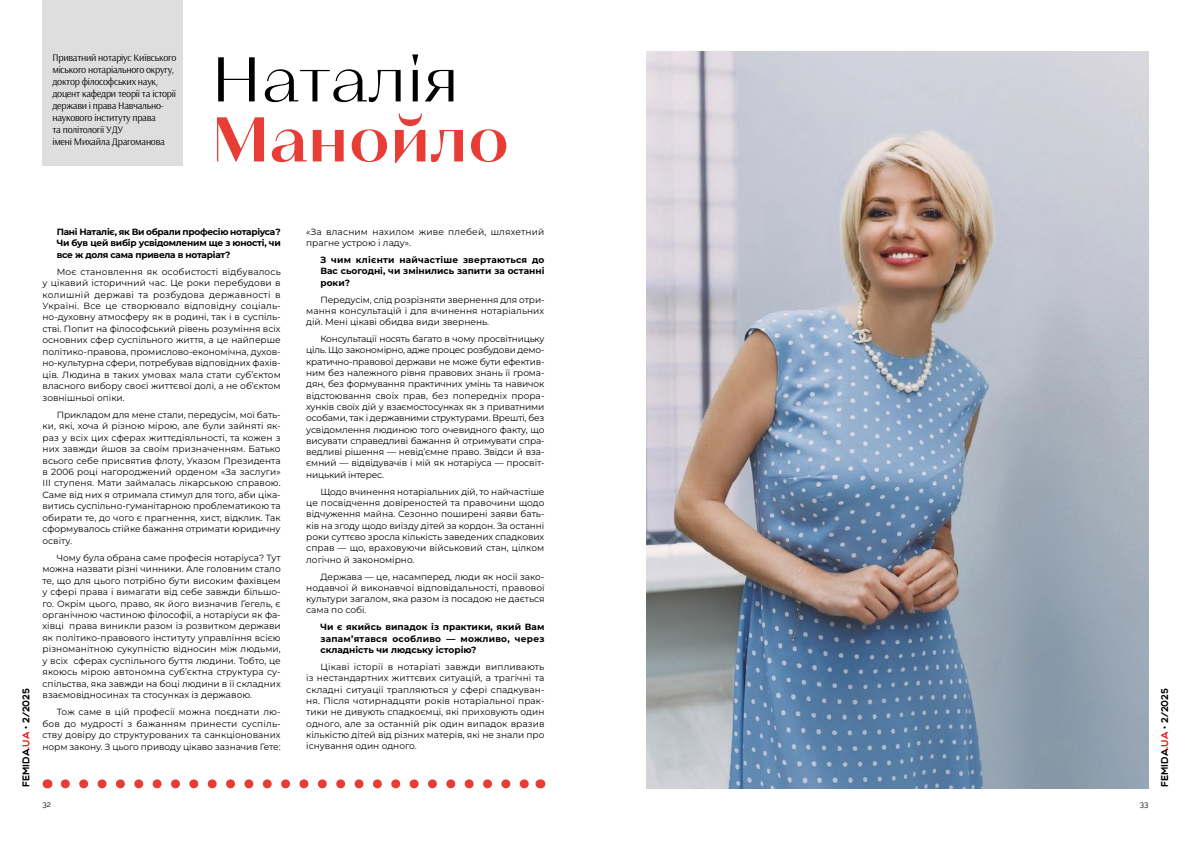
<style>
.page{position:relative;width:1191px;height:842px;background:#fff}
.page>*{position:absolute;margin:0;border:0;box-sizing:border-box;transform-origin:0 0}
.Заголовок{font:63px "Kyiv Type Sans Regular 3";color:#000}
.Заголовок-2{font:63px "Kyiv Type Sans Bold 3";color:#e83c36}
.Посада{font:10px/12px "Arsenal";letter-spacing:-.025em;color:#000}
.t1{font:10px "Multicolore";color:#000}
.Text{font:9px/11.4px "Montserrat";color:#000;text-align:justify}
.Intervyu{font:700 9px/11.3px "Montserrat";color:#000;text-align:justify}
.Text-2{font:9px/11.3px "Montserrat";letter-spacing:.02em;color:#000}
.t2{font:8px "Raleway";color:#000}
.s1{color:#e41f21}
</style>
<div class="page">
<div style="left:43px;top:0;width:140px;height:166px;background:#dedede"></div>
<svg style="left:65px;top:779px;width:464px;height:9px"></svg>
<img style="left:646px;top:51px;width:502px;height:737px">
<p class="Посада" style="left:52px;top:51px;width:125px">Приватний нотаріус Київського міського нотаріального округу, доктор філософських наук, доцент кафедри теорії та історії держави і права Навчально-</p>
<p class="Посада" style="left:52px;top:111px;width:105px">наукового інституту права</p>
<p class="Посада" style="left:52px;top:123px;width:72px">та політології УДУ</p>
<p class="Посада" style="left:52px;top:135px;width:114px">імені Михайла Драгоманова</p>
<p class="Заголовок" style="left:210px;top:37px;width:250px">Наталія</p>
<p class="Заголовок-2" style="left:210px;top:97px;width:300px">Манойло</p>
<p class="t1" style="left:20px;top:787px;width:101px;rotate:-90deg">Femida<span class="s1">.ua</span> • 2/2025</p>
<p class="Intervyu" style="left:57px;top:226px;width:225px">Пані Наталіє, як Ви обрали професію нотаріуса?<br>Чи був цей вибір усвідомленим ще з юності, чи все ж доля сама привела в нотаріат?</p>
<p class="Text" style="left:43px;top:266px;width:240px;text-indent:14px">Моє становлення як особистості відбувалось у цікавий історичний час. Це роки перебудови в колишній державі та розбудова державності в Україні. Все це створювало відповідну соціаль&shy;но-духовну атмосферу як в родині, так і в суспіль&shy;стві. Попит на філософський рівень розуміння всіх основних сфер суспільного життя, а це найперше політико-правова, промислово-економічна, духов&shy;но-культурна сфери, потребував відповідних фахів&shy;ців. Людина в таких умовах мала стати суб’єктом власного вибору своєї життєвої долі, а не об’єктом зовнішньої опіки.</p>
<p class="Text" style="left:43px;top:409px;width:240px;text-indent:14px">Прикладом для мене стали, передусім, мої бать&shy;ки, які, хоча й різною мірою, але були зайняті як&shy;раз у всіх цих сферах життєдіяльності, та кожен з них завжди йшов за своїм призначенням. Батько всього себе присвятив флоту, Указом Президента в 2006 році нагороджений орденом «За заслуги» III ступеня. Мати займалась лікарською справою.<br>Саме від них я отримала стимул для того, аби ціка&shy;витись суспільно-гуманітарною проблематикою та обирати те, до чого є прагнення, хист, відклик. Так сформувалось стійке бажання отримати юридичну освіту.</p>
<p class="Text" style="left:43px;top:552px;width:240px;text-indent:14px">Чому була обрана саме професія нотаріуса? Тут можна назвати різні чинники. Але головним стало те, що для цього потрібно бути високим фахівцем у сфері права і вимагати від себе завжди більшо&shy;го. Окрім цього, право, як його визначив Гегель, є органічною частиною філософії, а нотаріуси як фа&shy;хівці права виникли разом із розвитком держави як політико-правового інституту управління всією різноманітною сукупністю відносин між людьми, у всіх сферах суспільного буття людини. Тобто, це якоюсь мірою автономна суб’єктна структура су&shy;спільства, яка завжди на боці людини в її складних взаємовідносинах та стосунках із державою.</p>
<p class="Text" style="left:43px;top:707px;width:240px;text-indent:14px">Тож саме в цій професії можна поєднати лю&shy;бов до мудрості з бажанням принести суспіль&shy;ству довіру до структурованих та санкціонованих норм закону. З цього приводу цікаво зазначив Гете:</p>
<p class="Text-2" style="left:306px;top:226px;width:240px">«За власним нахилом живе плебей, шляхетний прагне устрою і ладу».</p>
<p class="Intervyu" style="left:320px;top:255px;width:225px">З чим клієнти найчастіше звертаються до Вас сьогодні, чи змінились запити за останні роки?</p>
<p class="Text" style="left:306px;top:294px;width:240px;text-indent:14px">Передусім, слід розрізняти звернення для отри&shy;мання консультацій і для вчинення нотаріальних дій. Мені цікаві обидва види звернень.</p>
<p class="Text" style="left:306px;top:334px;width:240px;text-indent:14px">Консультації носять багато в чому просвітницьку ціль. Що закономірно, адже процес розбудови демо&shy;кратично-правової держави не може бути ефектив&shy;ним без належного рівня правових знань її грома&shy;дян, без формування практичних умінь та навичок відстоювання своїх прав, без попередніх прора&shy;хунків своїх дій у взаємостосунках як з приватними особами, так і державними структурами. Врешті, без усвідомлення людиною того очевидного факту, що висувати справедливі бажання й отримувати спра&shy;ведливі рішення — невід’ємне право. Звідси й вза&shy;ємний — відвідувачів і мій як нотаріуса — просвіт&shy;ницький інтерес.</p>
<p class="Text" style="left:306px;top:487px;width:240px;text-indent:14px">Щодо вчинення нотаріальних дій, то найчастіше це посвідчення довіреностей та правочини щодо відчуження майна. Сезонно поширені заяви бать&shy;ків на згоду щодо виїзду дітей за кордон. За останні роки суттєво зросла кількість заведених спадкових справ — що, враховуючи військовий стан, цілком логічно й закономірно.</p>
<p class="Text" style="left:306px;top:571px;width:240px;text-indent:14px">Держава — це, насамперед, люди як носії зако&shy;нодавчої й виконавчої відповідальності, правової культури загалом, яка разом із посадою не дається сама по собі.</p>
<p class="Intervyu" style="left:320px;top:622px;width:225px">Чи є якийсь випадок із практики, який Вам запам’ятався особливо — можливо, через складність чи людську історію?</p>
<p class="Text" style="left:306px;top:662px;width:240px;text-indent:14px">Цікаві історії в нотаріаті завжди випливають із нестандартних життєвих ситуацій, а трагічні та складні ситуації трапляються у сфері спадкуван&shy;ня. Після чотирнадцяти років нотаріальної прак&shy;тики не дивують спадкоємці, які приховують один одного, але за останній рік один випадок вразив кількістю дітей від різних матерів, які не знали про існування один одного.</p>
<p class="t2" style="left:43px;top:798px;width:10px">32</p>
<p class="t2" style="left:1139px;top:798px;width:10px">33</p>
<p class="t1" style="left:1158px;top:787px;width:101px;rotate:-90deg">Femida<span class="s1">.ua</span> • 2/2025</p>
</div>
